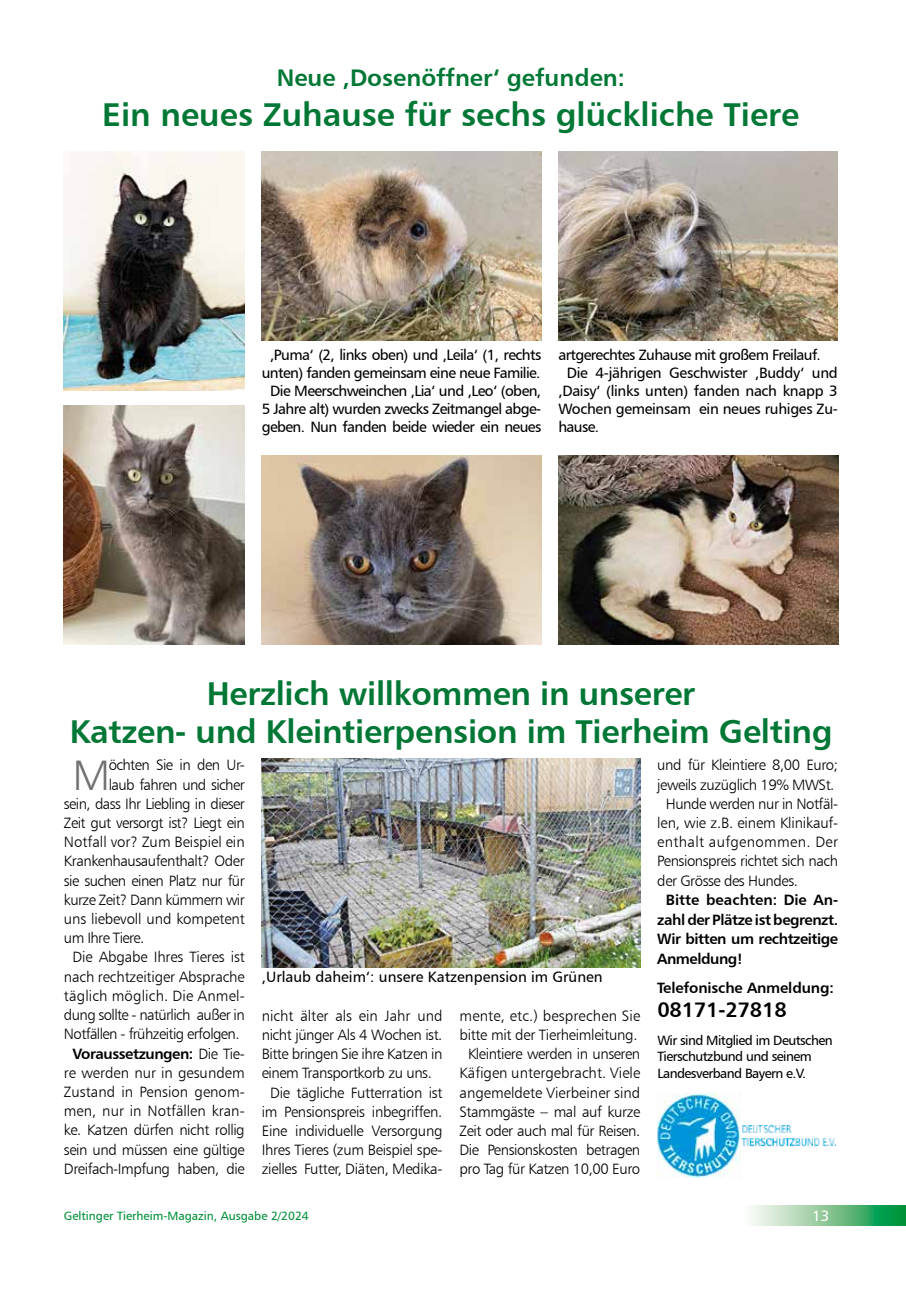
<style>
.page{position:relative;width:906px;height:1289px;background:#fff}
.page>*{position:absolute;margin:0;border:0;box-sizing:border-box;transform-origin:0 0}
.t1{font:42.6px "Humanist 777 BT Light B";color:#707172}
.t2{font:33px/37.5px "Humanist 777 BT Bold B";letter-spacing:-.01em;color:#007734;text-align:center}
.t3{font:24px "Humanist 777 BT Bold B";color:#007734}
.t4{font:21px "Humanist 777 BT Bold B";letter-spacing:-.01em;color:#000}
.t5{font:15px/19.2px "Humanist 777 BT Light B";letter-spacing:-.03em;color:#000;text-align:justify}
.t6{font:15px/18px "Humanist 777 BT Roman B";letter-spacing:-.04em;color:#000;text-align:center}
.t7{font:15px "Humanist 777 BT Roman B";letter-spacing:-.02em;color:#000}
.t8{font:15px/19.5px "Humanist 777 BT Bold B";letter-spacing:-.03em;color:#000;text-align:justify}
.t9{font:15px "Humanist 777 BT Light B";letter-spacing:-.01em;color:#000}
.t10{font:15px "Humanist 777 BT Light B";color:#000}
.t11{font:15px "Humanist 777 BT Roman B";color:#000}
.t12{font:15px "Humanist 777 BT Light B";letter-spacing:.01em;color:#000}
.t13{font:15px "Humanist 777 BT Light B";letter-spacing:.02em;color:#000}
.t14{font:15px "Humanist 777 BT Bold B";letter-spacing:-.01em;color:#000}
.t15{font:15px "Humanist 777 BT Roman B";color:#fff}
.t16{font:13.5px/16.5px "Humanist 777 BT Roman B";letter-spacing:-.04em;color:#000}
.t17{font:12px "Humanist 777 BT Roman B";color:#009037}
.s1{font-family:"Humanist 777 BT Light B"}
</style>
<div class="page">
<svg style="left:752px;top:1205px;width:154px;height:20px"></svg>
<img style="left:261px;top:151px;width:280px;height:189px">
<img style="left:262px;top:455px;width:279px;height:189px">
<img style="left:558px;top:151px;width:280px;height:189px">
<img style="left:558px;top:455px;width:280px;height:189px">
<img style="left:64px;top:151px;width:180px;height:240px">
<img style="left:64px;top:405px;width:180px;height:239px">
<img style="left:657px;top:1093px;width:83px;height:84px">
<img style="left:741px;top:1124px;width:95px;height:23px">
<img style="left:262px;top:759px;width:378px;height:208px">
<h3 class="t3" style="left:277px;top:63px;width:350px">Neue ‚Dosenöffner‘ gefunden:</h3>
<h2 class="t2" style="left:102px;top:95px;width:698px">Ein neues Zuhause für sechs glückliche Tiere</h2>
<p class="t6" style="left:262px;top:345px;width:281px">‚Puma‘ (2, links oben) und ‚Leila‘ (1, rechts unten) fanden gemeinsam eine neue Familie.<br>Die Meerschweinchen ‚Lia‘ und ‚Leo‘ (oben, 5 Jahre alt) wurden zwecks Zeitmangel abge&shy;geben. Nun fanden beide wieder ein neues</p>
<p class="t6" style="left:558px;top:345px;width:264px">artgerechtes Zuhause mit großem Freilauf.</p>
<p class="t7" style="left:567px;top:363px;width:272px">Die 4-jährigen Geschwister ‚Buddy‘ und</p>
<p class="t7" style="left:558px;top:381px;width:281px">‚Daisy‘ (links unten) fanden nach knapp 3</p>
<p class="t7" style="left:558px;top:399px;width:281px">Wochen gemeinsam ein neues ruhiges Zu-</p>
<p class="t6" style="left:558px;top:417px;width:42px">hause.</p>
<h2 class="t2" style="left:70px;top:674px;width:764px">Herzlich willkommen in unserer<br>Katzen- und Kleintierpension im Tierheim Gelting</h2>
<h1 class="t1" style="left:72px;top:748px;width:39px">M</h1>
<p class="t5" style="left:109px;top:755px;width:138px">öchten Sie in den Ur-</p>
<p class="t5" style="left:109px;top:774px;width:138px">laub fahren und sicher</p>
<p class="t5" style="left:64px;top:793px;width:182px">sein, dass Ihr Liebling in dieser</p>
<p class="t5" style="left:64px;top:813px;width:182px">Zeit gut versorgt ist? Liegt ein</p>
<p class="t10" style="left:64px;top:832px;width:182px">Notfall vor? Zum Beispiel ein</p>
<p class="t5" style="left:64px;top:851px;width:182px">Krankenhausaufenthalt? Oder</p>
<p class="t5" style="left:64px;top:870px;width:182px">sie suchen einen Platz nur für</p>
<p class="t5" style="left:64px;top:889px;width:182px">kurze Zeit? Dann kümmern wir</p>
<p class="t9" style="left:64px;top:909px;width:182px">uns liebevoll und kompetent</p>
<p class="t5" style="left:64px;top:928px;width:82px">um Ihre Tiere.</p>
<p class="t9" style="left:72px;top:948px;width:174px">Die Abgabe Ihres Tieres ist</p>
<p class="t9" style="left:64px;top:967px;width:182px">nach rechtzeitiger Absprache</p>
<p class="t12" style="left:64px;top:986px;width:182px">täglich möglich. Die Anmel-</p>
<p class="t5" style="left:64px;top:1005px;width:182px">dung sollte - natürlich außer in</p>
<p class="t5" style="left:64px;top:1024px;width:177px">Notfällen - frühzeitig erfolgen.</p>
<p class="t8" style="left:72px;top:1043px;width:174px">Voraussetzungen: <span class="s1">Die Tie-</span></p>
<p class="t5" style="left:64px;top:1062px;width:182px">re werden nur in gesundem Zustand in Pension genom&shy;men, nur in Notfällen kran&shy;ke. Katzen dürfen nicht rollig sein und müssen eine gültige Dreifach-Impfung haben, die</p>
<p class="t11" style="left:262px;top:967px;width:342px">‚Urlaub daheim‘: unsere Katzenpension im Grünen</p>
<p class="t10" style="left:262px;top:1006px;width:182px">nicht älter als ein Jahr und</p>
<p class="t5" style="left:262px;top:1024px;width:182px">nicht jünger Als 4 Wochen ist.</p>
<p class="t5" style="left:262px;top:1044px;width:182px">Bitte bringen Sie ihre Katzen in</p>
<p class="t5" style="left:262px;top:1063px;width:172px">einem Transportkorb zu uns.</p>
<p class="t5" style="left:270px;top:1082px;width:174px">Die tägliche Futterration ist</p>
<p class="t5" style="left:262px;top:1101px;width:182px">im Pensionspreis inbegriffen.</p>
<p class="t5" style="left:262px;top:1120px;width:182px">Eine individuelle Versorgung</p>
<p class="t5" style="left:262px;top:1140px;width:182px">Ihres Tieres (zum Beispiel spe-</p>
<p class="t5" style="left:262px;top:1159px;width:182px">zielles Futter, Diäten, Medika-</p>
<p class="t5" style="left:459px;top:1005px;width:182px;text-align:center">mente, etc.) besprechen Sie bitte mit der Tierheimleitung.<br>Kleintiere werden in unseren<br>Käfigen untergebracht. Viele angemeldete Vierbeiner sind<br>Stammgäste – mal auf kurze<br>Zeit oder auch mal für Reisen.<br>Die Pensionskosten betragen pro Tag für Katzen 10,00 Euro</p>
<p class="t5" style="left:657px;top:755px;width:182px">und für Kleintiere 8,00 Euro;</p>
<p class="t5" style="left:657px;top:774px;width:179px">jeweils zuzüglich 19% MWSt.</p>
<p class="t5" style="left:666px;top:793px;width:174px">Hunde werden nur in Notfäl-</p>
<p class="t9" style="left:657px;top:813px;width:182px">len, wie z.B. einem Klinikauf-</p>
<p class="t13" style="left:657px;top:832px;width:182px">enthalt aufgenommen. Der</p>
<p class="t5" style="left:657px;top:851px;width:182px">Pensionspreis richtet sich nach</p>
<p class="t5" style="left:657px;top:870px;width:142px">der Grösse des Hundes.</p>
<p class="t8" style="left:657px;top:890px;width:182px;text-indent:9px">Bitte beachten: Die An&shy;zahl der Plätze ist begrenzt.<br>Wir bitten um rechtzeitige Anmeldung!</p>
<p class="t14" style="left:657px;top:977px;width:178px">Telefonische Anmeldung:</p>
<h3 class="t4" style="left:657px;top:995px;width:131px">08171-27818</h3>
<p class="t16" style="left:657px;top:1031px;width:177px">Wir sind Mitglied im Deutschen<br>Tierschutzbund und seinem<br>Landesverband Bayern e.V.</p>
<p class="t17" style="left:64px;top:1208px;width:246px">Geltinger Tierheim-Magazin, Ausgabe 2/2024</p>
<p class="t15" style="left:812px;top:1206px;width:19px">13</p>
</div>
